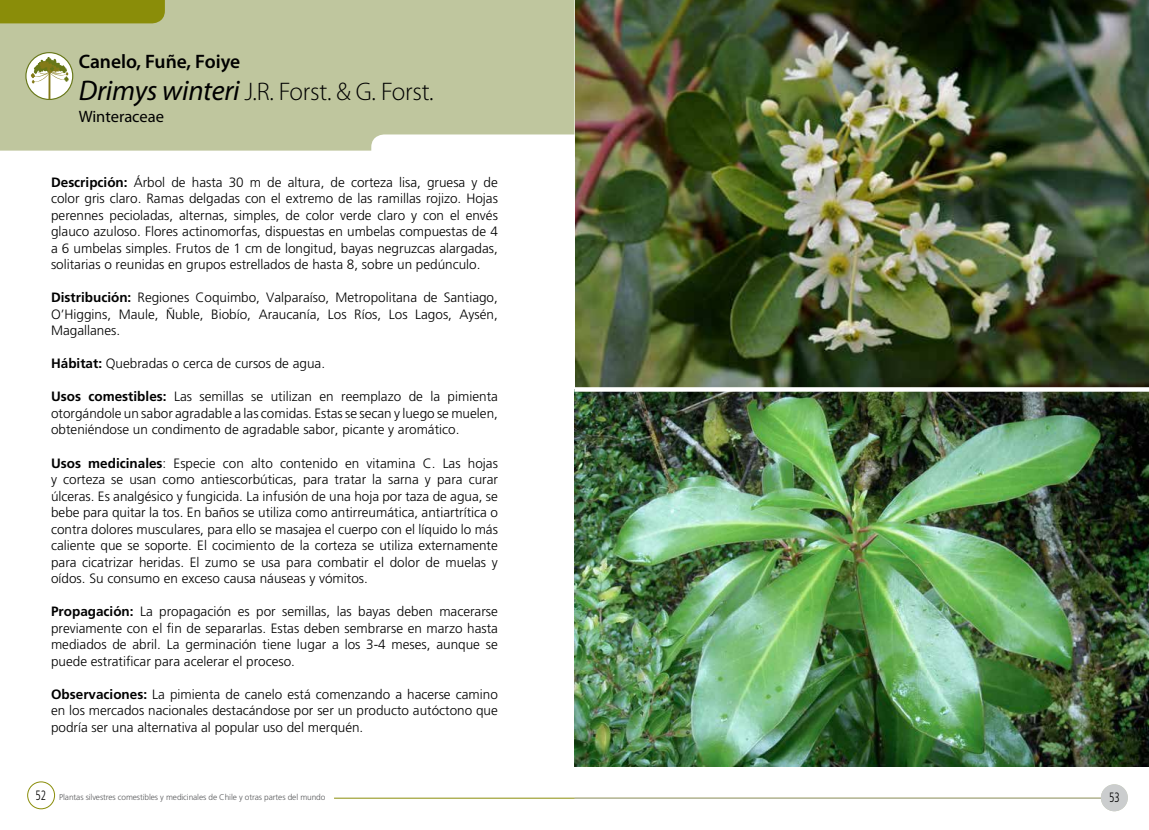
<style>
.page{position:relative;width:1149px;height:830px;background:#fff}
.page>*{position:absolute;margin:0;border:0;box-sizing:border-box;transform-origin:0 0}
.t1{font:300 25.5px "Myriad Pro";letter-spacing:-.01em;color:#000}
.t2{font:600 19.5px "Myriad Pro";color:#000}
.t3{font:16.5px "Myriad Pro";color:#000}
.t4{font:300 13.5px/16.5px "Frutiger LT Std";color:#000;text-align:justify}
.t5{font:300 condensed 13.5px "Frutiger LT Std";color:#000;scale:.81 1}
.t6{font:300 8.25px "Frutiger LT Std";letter-spacing:-.01em;color:#58595b}
.s1{font-weight:400;font-style:italic;font-size:28.5px}
.s2{font-weight:700}
.s3{font-stretch:condensed;font-size:13.5px;color:#000}
</style>
<div class="page">
<div style="left:1100px;top:784px;width:27px;height:26px;background:#cbcdce;border-radius:50%"></div>
<hr style="left:574px;top:797px;width:526px;height:1px;background:#bcbec0">
<div style="left:27px;top:781px;width:28px;height:27px;border:1px solid #8a8d09;border-radius:50%"></div>
<hr style="left:334px;top:797px;width:240px;height:1px;background:#8a8d09">
<svg style="left:0;top:0;width:574px;height:150px;background:#bec59a"></svg>
<img style="left:574px;top:0;width:574px;height:765px">
<svg style="left:574px;top:387px;width:574px;height:4px"></svg>
<svg style="left:26px;top:53px;width:47px;height:46px"></svg>
<div style="left:25px;top:52px;width:48px;height:48px;border:1px solid #677718;border-radius:50%"></div>
<svg style="left:31px;top:57px;width:38px;height:42px"></svg>
<h2 class="t2" style="left:79px;top:51px;width:163px">Canelo, Fuñe, Foiye</h2>
<h1 class="t1" style="left:79px;top:77px;width:356px"><span class="s1">Drimys winteri</span> J.R. Forst. &amp; G. Forst.</h1>
<p class="t3" style="left:79px;top:108px;width:87px">Winteraceae</p>
<p class="t4" style="left:51px;top:174px;width:448px"><span class="s2">Descripción:</span> Árbol de hasta 30 m de altura, de corteza lisa, gruesa y de color gris claro. Ramas delgadas con el extremo de las ramillas rojizo. Hojas perennes pecioladas, alternas, simples, de color verde claro y con el envés glauco azuloso. Flores actinomorfas, dispuestas en umbelas compuestas de 4 a 6 umbelas simples. Frutos de 1 cm de longitud, bayas negruzcas alargadas, solitarias o reunidas en grupos estrellados de hasta 8, sobre un pedúnculo.</p>
<p class="t4" style="left:51px;top:289px;width:448px"><span class="s2">Distribución:</span> Regiones Coquimbo, Valparaíso, Metropolitana de Santiago, O’Higgins, Maule, Ñuble, Biobío, Araucanía, Los Ríos, Los Lagos, Aysén, Magallanes.</p>
<p class="t4" style="left:51px;top:355px;width:275px"><span class="s2">Hábitat:</span> Quebradas o cerca de cursos de agua.</p>
<p class="t4" style="left:51px;top:388px;width:448px"><span class="s2">Usos comestibles:</span> Las semillas se utilizan en reemplazo de la pimienta otorgándole un sabor agradable a las comidas. Estas se secan y luego se muelen, obteniéndose un condimento de agradable sabor, picante y aromático.</p>
<p class="t4" style="left:51px;top:454px;width:448px"><span class="s2">Usos medicinales</span>: Especie con alto contenido en vitamina C. Las hojas y corteza se usan como antiescorbúticas, para tratar la sarna y para curar úlceras. Es analgésico y fungicida. La infusión de una hoja por taza de agua, se bebe para quitar la tos. En baños se utiliza como antirreumática, antiartrítica o contra dolores musculares, para ello se masajea el cuerpo con el líquido lo más caliente que se soporte. El cocimiento de la corteza se utiliza externamente para cicatrizar heridas. El zumo se usa para combatir el dolor de muelas y oídos. Su consumo en exceso causa náuseas y vómitos.</p>
<p class="t4" style="left:51px;top:603px;width:448px"><span class="s2">Propagación:</span> La propagación es por semillas, las bayas deben macerarse previamente con el fin de separarlas. Estas deben sembrarse en marzo hasta mediados de abril. La germinación tiene lugar a los 3-4 meses, aunque se puede estratificar para acelerar el proceso.</p>
<p class="t4" style="left:51px;top:685px;width:448px"><span class="s2">Observaciones:</span> La pimienta de canelo está comenzando a hacerse camino en los mercados nacionales destacándose por ser un producto autóctono que podría ser una alternativa al popular uso del merquén.</p>
<p class="t6" style="left:35px;top:791px;width:291px"><span class="s3">52</span> Plantas silvestres comestibles y medicinales de Chile y otras partes del mundo</p>
<p class="t5" style="left:1108px;top:789px;width:15px">53</p>
</div>
